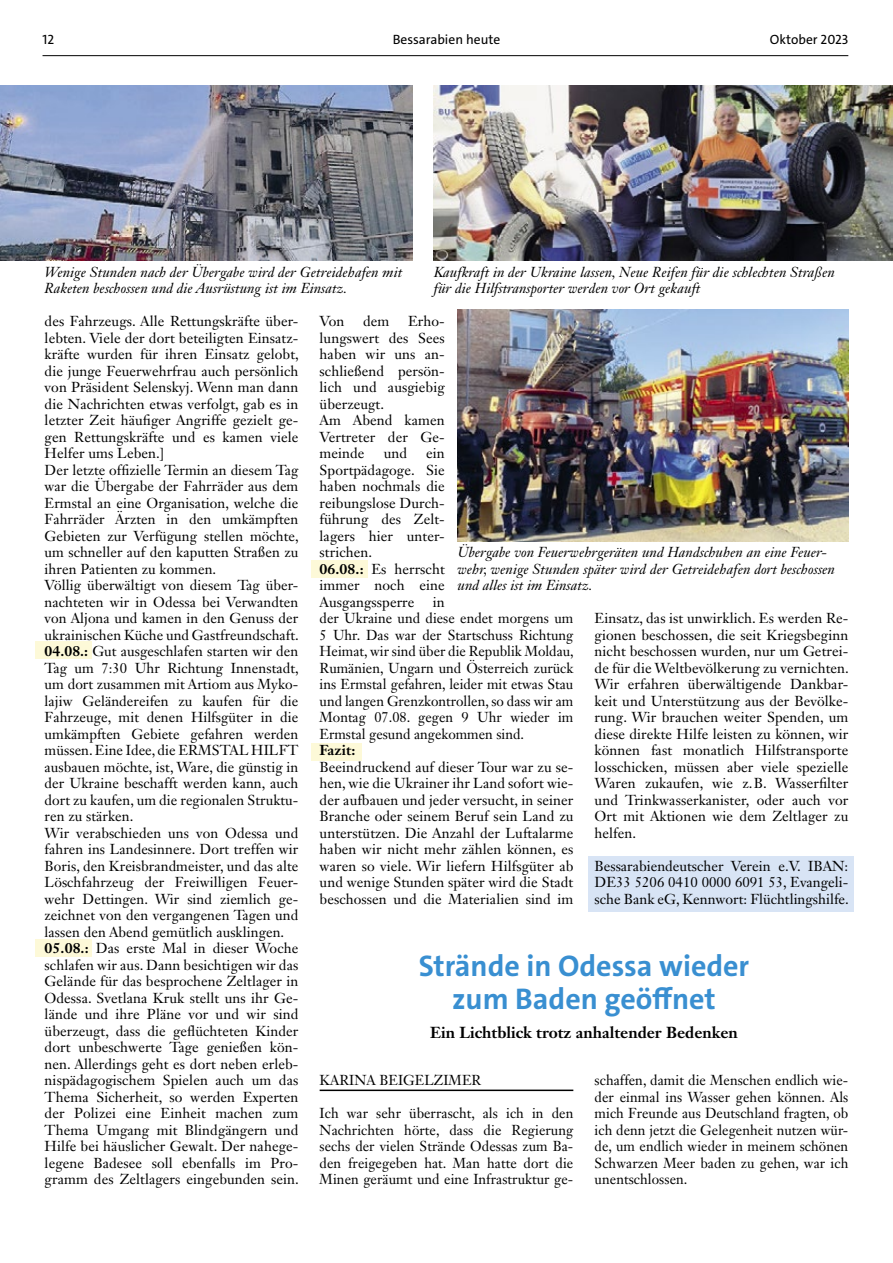
<style>
.page{position:relative;width:893px;height:1263px;background:#fff}
.page>*{position:absolute;margin:0;border:0;box-sizing:border-box;transform-origin:0 0}
.t1{font:700 30px/33px "The Sans";color:#398fd1;text-align:center}
.t2{font:700 15.75px "Janson Text LT Std";color:#000}
.t3{font:14.25px/16.5px "Janson Text LT Std";letter-spacing:.005em;color:#000;text-align:justify}
.t4{font:italic 14.25px/16.5px "Janson Text LT Std";letter-spacing:.005em;color:#000}
.t5{font:700 14.25px "Janson Text LT Std";letter-spacing:.005em;color:#000}
.t6{font:13.5px "The Sans";color:#000}
.s1{font-weight:700}
</style>
<div class="page">
<hr style="left:43px;top:55px;width:805px;height:1px;background:#000">
<div style="left:588px;top:856px;width:266px;height:56px;background:#d8e4f5"></div>
<div style="left:35px;top:642px;width:56px;height:17px;background:#fdf9d8"></div>
<div style="left:35px;top:939px;width:56px;height:17px;background:#fdf9d8"></div>
<div style="left:311px;top:743px;width:51px;height:17px;background:#fdf9d8"></div>
<div style="left:311px;top:560px;width:57px;height:17px;background:#fdf9d8"></div>
<img style="left:458px;top:310px;width:390px;height:231px">
<img style="left:434px;top:85px;width:459px;height:175px">
<img style="left:0;top:85px;width:412px;height:175px">
<hr style="left:320px;top:1089px;width:253px;height:2px;background:#000">
<p class="t6" style="left:43px;top:31px;width:13px">12</p>
<p class="t6" style="left:393px;top:31px;width:109px">Bessarabien heute</p>
<p class="t6" style="left:770px;top:31px;width:80px">Oktober 2023</p>
<p class="t4" style="left:45px;top:264px;width:359px">Wenige Stunden nach der Übergabe wird der Getreidehafen mit<br>Raketen beschossen und die Ausrüstung ist im Einsatz.</p>
<p class="t4" style="left:434px;top:264px;width:403px">Kaufkraft in der Ukraine lassen, Neue Reifen für die schlechten Straßen für die Hilfstransporter werden vor Ort gekauft</p>
<p class="t3" style="left:45px;top:313px;width:256px;text-align:left">des Fahrzeugs. Alle Rettungskräfte über&shy;lebten. Viele der dort beteiligten Einsatz&shy;kräfte wurden für ihren Einsatz gelobt, die junge Feuerwehrfrau auch persönlich von Präsident Selenskyj. Wenn man dann die Nachrichten etwas verfolgt, gab es in letzter Zeit häufiger Angriffe gezielt ge&shy;gen Rettungskräfte und es kamen viele Helfer ums Leben.]<br>Der letzte offizielle Termin an diesem Tag war die Übergabe der Fahrräder aus dem Ermstal an eine Organisation, welche die Fahrräder Ärzten in den umkämpften Gebieten zur Verfügung stellen möchte, um schneller auf den kaputten Straßen zu ihren Patienten zu kommen.<br>Völlig überwältigt von diesem Tag über&shy;nachteten wir in Odessa bei Verwandten von Aljona und kamen in den Genuss der ukrainischen Küche und Gastfreundschaft.<br><span class="s1">04.08.:</span> Gut ausgeschlafen starten wir den Tag um 7:30 Uhr Richtung Innenstadt, um dort zusammen mit Artiom aus Myko&shy;lajiw Geländereifen zu kaufen für die Fahrzeuge, mit denen Hilfsgüter in die umkämpften Gebiete gefahren werden müssen. Eine Idee, die ERMSTAL HILFT ausbauen möchte, ist, Ware, die günstig in der Ukraine beschafft werden kann, auch dort zu kaufen, um die regionalen Struktu&shy;ren zu stärken.<br>Wir verabschieden uns von Odessa und fahren ins Landesinnere. Dort treffen wir Boris, den Kreisbrandmeister, und das alte Löschfahrzeug der Freiwilligen Feuer&shy;wehr Dettingen. Wir sind ziemlich ge&shy;zeichnet von den vergangenen Tagen und lassen den Abend gemütlich ausklingen.<br><span class="s1">05.08.:</span> Das erste Mal in dieser Woche schlafen wir aus. Dann besichtigen wir das Gelände für das besprochene Zeltlager in Odessa. Svetlana Kruk stellt uns ihr Ge&shy;lände und ihre Pläne vor und wir sind überzeugt, dass die geflüchteten Kinder dort unbeschwerte Tage genießen kön&shy;nen. Allerdings geht es dort neben erleb&shy;nispädagogischem Spielen auch um das Thema Sicherheit, so werden Experten der Polizei eine Einheit machen zum Thema Umgang mit Blindgängern und Hilfe bei häuslicher Gewalt. Der nahege&shy;legene Badesee soll ebenfalls im Pro&shy;gramm des Zeltlagers eingebunden sein.</p>
<p class="t3" style="left:320px;top:313px;width:26px">Von</p>
<p class="t3" style="left:363px;top:313px;width:28px">dem</p>
<p class="t3" style="left:320px;top:313px;width:127px;text-align:left;text-indent:88px">Erho&shy;lungswert des Sees haben wir uns an&shy;schließend persön&shy;lich und ausgiebig überzeugt.<br>Am Abend kamen<br>Vertreter der Ge&shy;meinde</p>
<p class="t3" style="left:384px;top:445px;width:25px">und</p>
<p class="t3" style="left:320px;top:445px;width:127px;text-align:left;text-indent:107px">ein<br>Sportpädagoge. Sie haben nochmals die reibungslose Durch&shy;führung des Zelt&shy;lagers hier unter&shy;strichen.<br><span class="s1">06.08.:</span> Es herrscht immer noch eine<br>Ausgangssperre</p>
<p class="t4" style="left:458px;top:544px;width:379px">Übergabe von Feuerwehrgeräten und Handschuhen an eine Feuer&shy;wehr, wenige Stunden später wird der Getreidehafen dort beschossen und alles ist im Einsatz.</p>
<p class="t3" style="left:320px;top:593px;width:256px;text-align:left;text-indent:113px">in<br>der Ukraine und diese endet morgens um 5 Uhr. Das war der Startschuss Richtung Heimat, wir sind über die Republik Moldau, Rumänien, Ungarn und Österreich zurück ins Ermstal gefahren, leider mit etwas Stau und langen Grenzkontrollen, so dass wir am Montag 07.08. gegen 9 Uhr wieder im Ermstal gesund angekommen sind.</p>
<p class="t5" style="left:320px;top:741px;width:37px">Fazit:</p>
<p class="t3" style="left:320px;top:758px;width:255px">Beeindruckend auf dieser Tour war zu se&shy;hen, wie die Ukrainer ihr Land sofort wie&shy;der aufbauen und jeder versucht, in seiner Branche oder seinem Beruf sein Land zu unterstützen. Die Anzahl der Luftalarme haben wir nicht mehr zählen können, es waren so viele. Wir liefern Hilfsgüter ab und wenige Stunden später wird die Stadt beschossen und die Materialien sind im</p>
<p class="t3" style="left:595px;top:610px;width:256px">Einsatz, das ist unwirklich. Es werden Re&shy;gionen beschossen, die seit Kriegsbeginn nicht beschossen wurden, nur um Getrei&shy;de für die Weltbevölkerung zu vernichten.<br>Wir erfahren überwältigende Dankbar&shy;keit und Unterstützung aus der Bevölke&shy;rung. Wir brauchen weiter Spenden, um diese direkte Hilfe leisten zu können, wir können fast monatlich Hilfstransporte losschicken, müssen aber viele spezielle Waren zukaufen, wie z.B. Wasserfilter und Trinkwasserkanister, oder auch vor Ort mit Aktionen wie dem Zeltlager zu helfen.</p>
<p class="t3" style="left:595px;top:857px;width:256px">Bessarabiendeutscher Verein e.V. IBAN:<br>DE33 5206 0410 0000 6091 53, Evangeli&shy;sche Bank eG, Kennwort: Flüchtlingshilfe.</p>
<h1 class="t1" style="left:419px;top:949px;width:332px">Strände in Odessa wieder zum Baden geöffnet</h1>
<p class="t2" style="left:430px;top:1022px;width:309px">Ein Lichtblick trotz anhaltender Bedenken</p>
<p class="t3" style="left:320px;top:1072px;width:163px">KARINA BEIGELZIMER</p>
<p class="t3" style="left:320px;top:1105px;width:255px">Ich war sehr überrascht, als ich in den Nachrichten hörte, dass die Regierung sechs der vielen Strände Odessas zum Ba&shy;den freigegeben hat. Man hatte dort die Minen geräumt und eine Infrastruktur ge-</p>
<p class="t3" style="left:595px;top:1072px;width:255px">schaffen, damit die Menschen endlich wie&shy;der einmal ins Wasser gehen können. Als mich Freunde aus Deutschland fragten, ob ich denn jetzt die Gelegenheit nutzen wür&shy;de, um endlich wieder in meinem schönen Schwarzen Meer baden zu gehen, war ich unentschlossen.</p>
</div>
